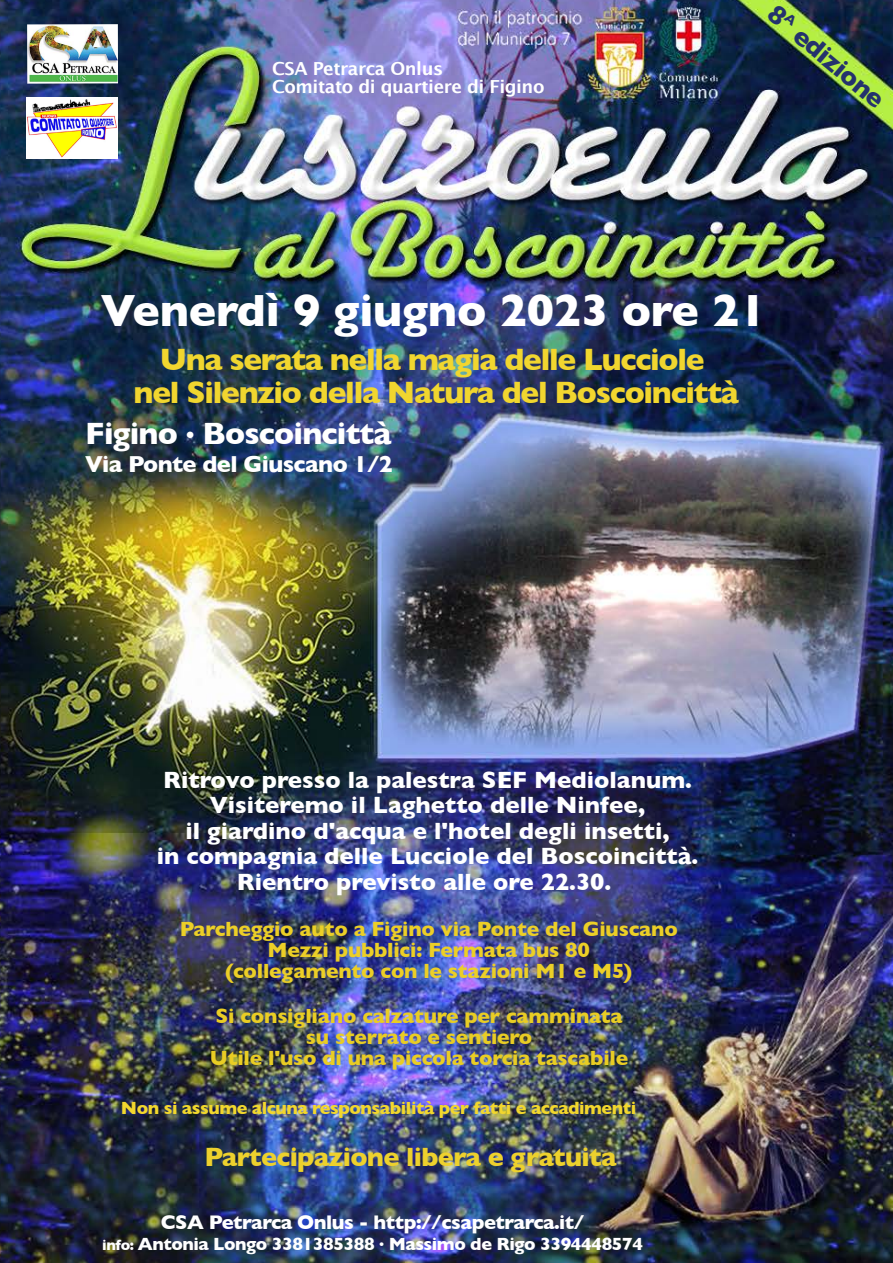
<style>
.page{position:relative;width:893px;height:1263px;background:#fff}
.page>*{position:absolute;margin:0;border:0;box-sizing:border-box;transform-origin:0 0}
.t1{font:700 46.05px "Gill Sans";letter-spacing:-.005em;color:#fff}
.t2{font:700 31.5px/33px "Gill Sans";letter-spacing:-.04em;color:#f1d62f;text-align:center}
.t3{font:700 31.5px "Gill Sans";letter-spacing:-.025em;color:#fff}
.t4{font:700 27px "Gill Sans";letter-spacing:-.025em;color:#edd12d}
.t5{font:700 27px "Gill Sans";color:#24326d}
.t6{font:700 24px/25.5px "Gill Sans";color:#fff;text-align:center}
.t7{font:700 23.55px "Gill Sans";letter-spacing:-.025em;color:#fff}
.t8{font:700 21px/21px "Gill Sans";letter-spacing:-.01em;color:#eccf27;text-align:center}
.t9{font:700 21px/21px "Gill Sans";letter-spacing:-.01em;color:#e9cd24;text-align:center}
.t10{font:700 20.1px "Gill Sans";letter-spacing:-.025em;color:#fff}
.t11{font:700 18px "Gill Sans";letter-spacing:-.025em;color:#f2d72d}
.t12{font:700 18px "Gill Sans";letter-spacing:-.025em;color:#fff}
.t13{font:700 18px/18px "Lucida Grande";letter-spacing:-.025em;color:#fff}
.s1{font-size:15px}
</style>
<div class="page">
<img style="left:0;top:0;width:893px;height:1263px">
<img style="left:26px;top:98px;width:91px;height:61px">
<img style="left:27px;top:24px;width:91px;height:60px">
<p class="t13" style="left:272px;top:60px;width:274px">CSA Petrarca Onlus<br>Comitato di quartiere di Figino</p>
<p class="t5" style="left:785px;top:-6px;width:145px;rotate:40deg">8<sup>A</sup> edizione</p>
<h1 class="t1" style="left:101px;top:274px;width:667px">Venerdì 9 giugno 2023 ore 21</h1>
<h2 class="t2" style="left:134px;top:342px;width:607px">Una serata nella magia delle Lucciole<br>nel Silenzio della Natura del Boscoincittà</h2>
<h2 class="t3" style="left:85px;top:408px;width:308px">Figino . Boscoincittà</h2>
<p class="t7" style="left:85px;top:445px;width:309px">Via Ponte del Giuscano 1/2</p>
<p class="t6" style="left:157px;top:766px;width:543px">Ritrovo presso la palestra SEF Mediolanum.<br>Visiteremo il Laghetto delle Ninfee,<br>il giardino d'acqua e l'hotel degli insetti,<br>in compagnia delle Lucciole del Boscoincittà.<br>Rientro previsto alle ore 22.30.</p>
<p class="t8" style="left:180px;top:918px;width:500px">Parcheggio auto a Figino via Ponte del Giuscano<br>Mezzi pubblici: Fermata bus 80<br>(collegamento con le stazioni M1 e M5)</p>
<p class="t9" style="left:210px;top:1005px;width:420px">Si consigliano calzature per camminata su sterrato e sentiero<br>Utile l'uso di una piccola torcia tascabile</p>
<p class="t11" style="left:121px;top:1093px;width:517px">Non si assume alcuna responsabilità per fatti e accadimenti</p>
<p class="t4" style="left:204px;top:1136px;width:414px">Partecipazione libera e gratuita</p>
<p class="t10" style="left:161px;top:1206px;width:425px">CSA Petrarca Onlus - http://csapetrarca.it/</p>
<p class="t12" style="left:102px;top:1229px;width:542px"><span class="s1">info:</span> Antonia Longo 3381385388 . Massimo de Rigo 3394448574</p>
</div>
